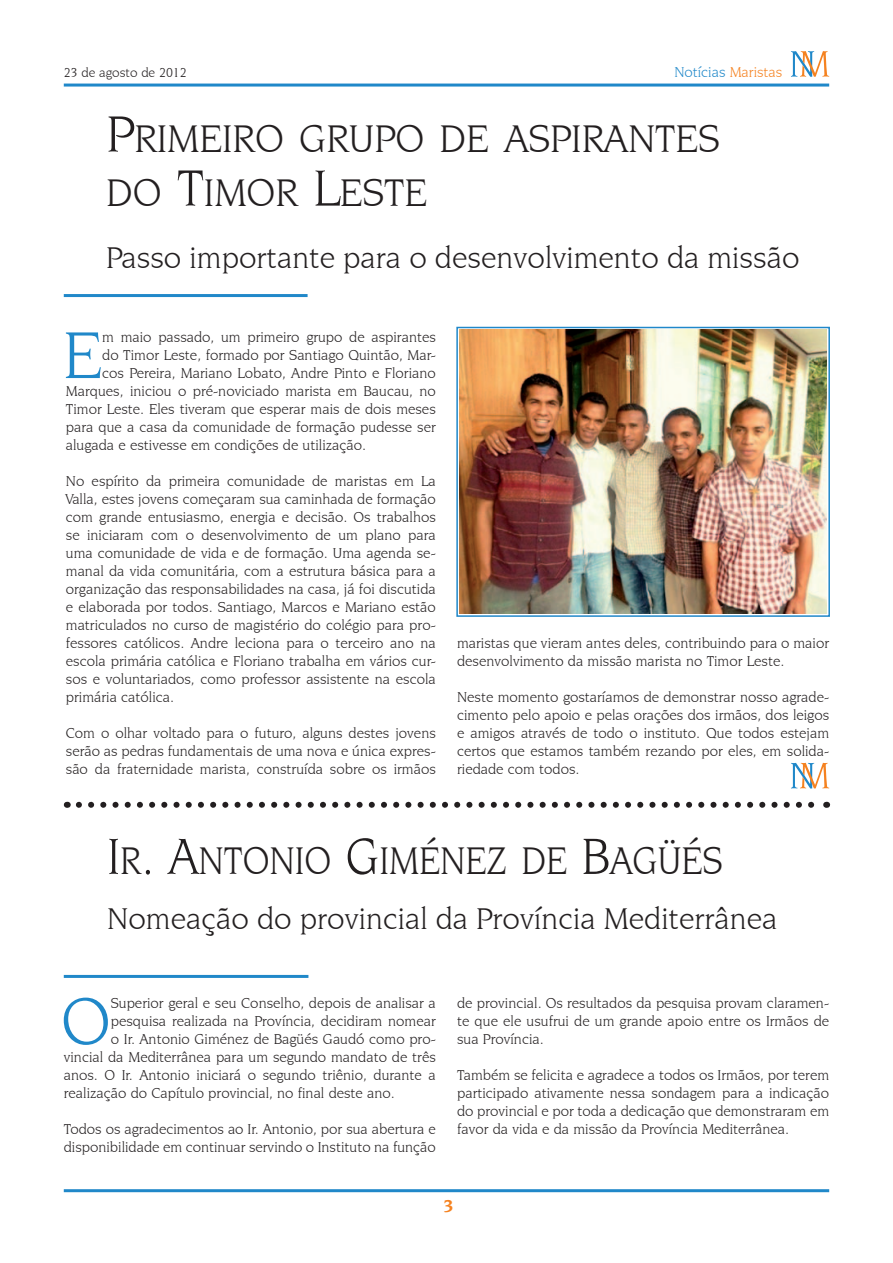
<style>
.page{position:relative;width:893px;height:1263px;background:#fff}
.page>*{position:absolute;margin:0;border:0;box-sizing:border-box;transform-origin:0 0}
.t1{font:70.2px "Novarese IT Cby BT";color:#2088c9}
.t2{font:40.5px/54px "Novarese IT Cby BT";color:#231f20}
.t3{font:40.5px "Novarese IT Cby BT";color:#231f20;scale:.93 1}
.t4{font:31.5px "Novarese IT Cby BT";color:#231f20}
.t5{font:700 18px "Novarese IT Cby BT";color:#f58220}
.t6{font:15px/18px "Novarese IT Cby BT";color:#231f20;text-align:justify}
.t7{font:15px "Novarese IT Cby BT";color:#2088c9}
.t8{font:13.5px "Novarese IT Cby BT";color:#231f20}
.s1{color:#f58220}
.s2{font-size:54px}
</style>
<div class="page">
<hr style="left:64px;top:1189px;width:765px;height:3px;background:#2088c9">
<hr style="left:64px;top:84px;width:765px;height:3px;background:#2088c9">
<svg style="left:791px;top:51px;width:38px;height:26px"></svg>
<hr style="left:64px;top:294px;width:244px;height:3px;background:#2088c9">
<img style="left:460px;top:330px;width:366px;height:283px">
<div style="left:456px;top:327px;width:374px;height:290px;border:2px solid #2088c9"></div>
<svg style="left:791px;top:763px;width:38px;height:25px"></svg>
<hr style="left:64px;top:975px;width:244px;height:3px;background:#2088c9">
<svg style="left:79px;top:802px;width:736px;height:6px"></svg>
<p class="t8" style="left:64px;top:64px;width:125px">23 de agosto de 2012</p>
<p class="t7" style="left:674px;top:63px;width:110px">Notícias <span class="s1">Maristas</span></p>
<h2 class="t2" style="left:106px;top:111px;width:612px"><span class="s2">P</span>RIMEIRO GRUPO DE ASPIRANTES<br>DO <span class="s2">T</span>IMOR <span class="s2">L</span>ESTE</h2>
<h3 class="t4" style="left:106px;top:239px;width:695px">Passo importante para o desenvolvimento da missão</h3>
<h1 class="t1" style="left:63px;top:313px;width:41px">E</h1>
<p class="t6" style="left:102px;top:328px;width:335px">m maio passado, um primeiro grupo de aspirantes</p>
<p class="t6" style="left:102px;top:346px;width:335px">do Timor Leste, formado por Santiago Quintão, Mar-</p>
<p class="t6" style="left:102px;top:364px;width:335px">cos Pereira, Mariano Lobato, Andre Pinto e Floriano</p>
<p class="t6" style="left:66px;top:382px;width:371px">Marques, iniciou o pré-noviciado marista em Baucau, no</p>
<p class="t6" style="left:66px;top:400px;width:371px">Timor Leste. Eles tiveram que esperar mais de dois meses</p>
<p class="t6" style="left:66px;top:418px;width:371px">para que a casa da comunidade de formação pudesse ser</p>
<p class="t6" style="left:66px;top:436px;width:302px">alugada e estivesse em condições de utilização.</p>
<p class="t6" style="left:66px;top:472px;width:371px">No espírito da primeira comunidade de maristas em La Valla, estes jovens começaram sua caminhada de formação com grande entusiasmo, energia e decisão. Os trabalhos se iniciaram com o desenvolvimento de um plano para uma comunidade de vida e de formação. Uma agenda se&shy;manal da vida comunitária, com a estrutura básica para a organização das responsabilidades na casa, já foi discutida e elaborada por todos. Santiago, Marcos e Mariano estão matriculados no curso de magistério do colégio para pro&shy;fessores católicos. Andre leciona para o terceiro ano na escola primária católica e Floriano trabalha em vários cur&shy;sos e voluntariados, como professor assistente na escola primária católica.</p>
<p class="t6" style="left:66px;top:724px;width:371px">Com o olhar voltado para o futuro, alguns destes jovens serão as pedras fundamentais de uma nova e única expres&shy;são da fraternidade marista, construída sobre os irmãos</p>
<p class="t6" style="left:457px;top:634px;width:374px">maristas que vieram antes deles, contribuindo para o maior desenvolvimento da missão marista no Timor Leste.</p>
<p class="t6" style="left:457px;top:688px;width:374px">Neste momento gostaríamos de demonstrar nosso agrade&shy;cimento pelo apoio e pelas orações dos irmãos, dos leigos e amigos através de todo o instituto. Que todos estejam certos que estamos também rezando por eles, em solida&shy;riedade com todos.</p>
<h2 class="t3" style="left:107px;top:837px;width:660px"><span class="s2">I</span>R<span class="s2">. A</span>NTONIO <span class="s2">G</span>IMÉNEZ DE <span class="s2">B</span>AGÜÉS</h2>
<h3 class="t4" style="left:107px;top:900px;width:672px">Nomeação do provincial da Província Mediterrânea</h3>
<h1 class="t1" style="left:61px;top:979px;width:52px">O</h1>
<p class="t6" style="left:111px;top:994px;width:326px">Superior geral e seu Conselho, depois de analisar a</p>
<p class="t6" style="left:111px;top:1012px;width:326px">pesquisa realizada na Província, decidiram nomear</p>
<p class="t6" style="left:111px;top:1030px;width:327px">o Ir. Antonio Giménez de Bagüés Gaudó como pro-</p>
<p class="t6" style="left:64px;top:1048px;width:374px">vincial da Mediterrânea para um segundo mandato de três</p>
<p class="t6" style="left:64px;top:1066px;width:374px">anos. O Ir. Antonio iniciará o segundo triênio, durante a</p>
<p class="t6" style="left:64px;top:1084px;width:332px">realização do Capítulo provincial, no final deste ano.</p>
<p class="t6" style="left:64px;top:1120px;width:374px">Todos os agradecimentos ao Ir. Antonio, por sua abertura e disponibilidade em continuar servindo o Instituto na função</p>
<p class="t6" style="left:457px;top:994px;width:374px">de provincial. Os resultados da pesquisa provam claramen&shy;te que ele usufrui de um grande apoio entre os Irmãos de sua Província.</p>
<p class="t6" style="left:457px;top:1066px;width:374px">Também se felicita e agradece a todos os Irmãos, por terem participado ativamente nessa sondagem para a indicação do provincial e por toda a dedicação que demonstraram em favor da vida e da missão da Província Mediterrânea.</p>
<p class="t5" style="left:443px;top:1195px;width:12px">3</p>
</div>
